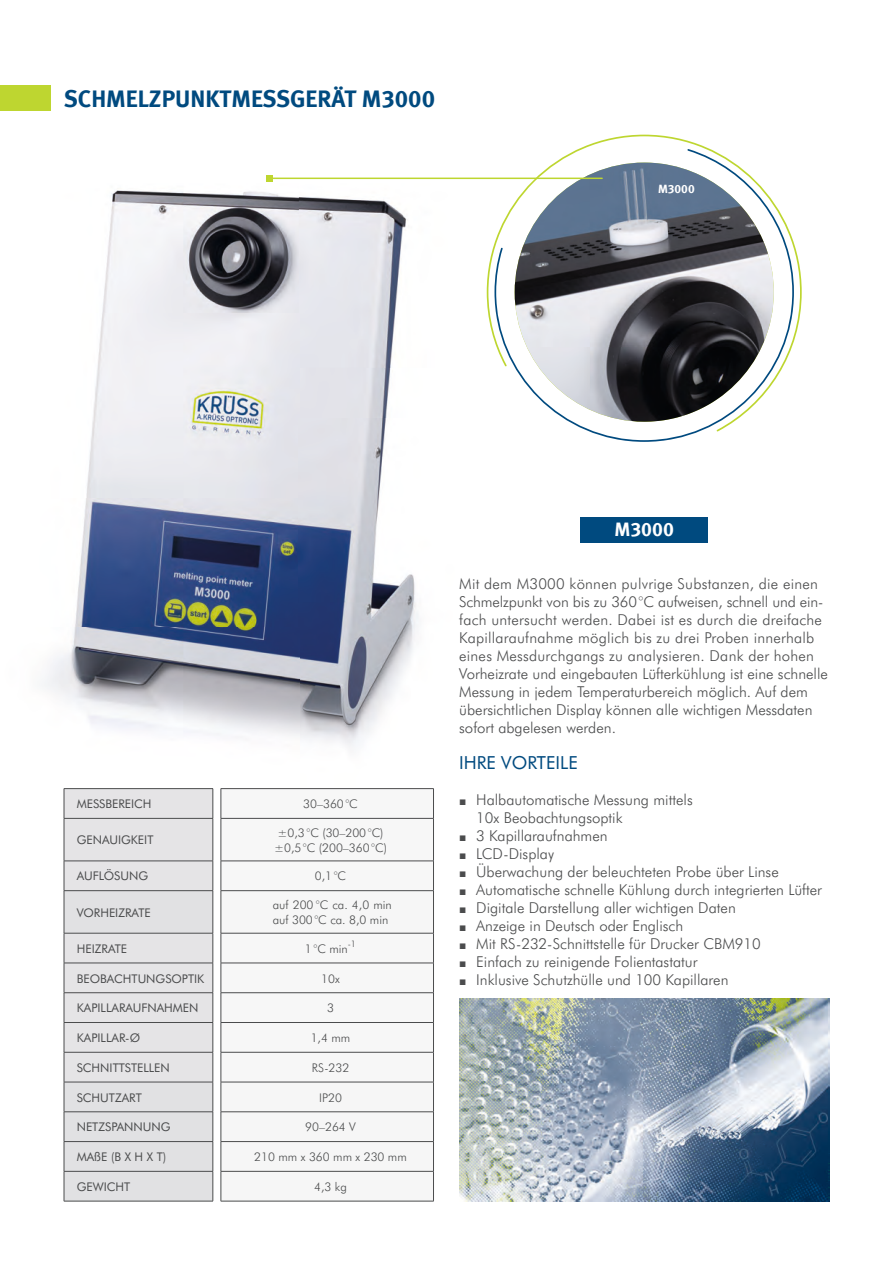
<style>
.page{position:relative;width:893px;height:1263px;background:#fff}
.page>*{position:absolute;margin:0;border:0;box-sizing:border-box;transform-origin:0 0}
.t1{font:24px "Meta Bold LF";color:#004a7f}
.t2{font:19.5px "Meta Bold LF";color:#fff}
.t3{font:18px "Futura BT";color:#004a7f}
.t4{font:300 15px/18px "Futura BT";color:#4b4c4d}
.t5{font:12px "Futura BT";color:#4b4c4d}
.t6{font:300 12px/14.4px "Futura BT";color:#4b4c4d}
.t7{font:12px "Meta Bold LF";color:#fff}
.s1{font-family:"Arial";font-weight:400;font-size:12px}
</style>
<div class="page">
<img style="left:44px;top:175px;width:443px;height:819px">
<svg style="left:487px;top:135px;width:315px;height:206px"></svg>
<svg style="left:494px;top:149px;width:300px;height:293px"></svg>
<svg style="left:515px;top:163px;width:259px;height:259px;background:#535863"></svg>
<img style="left:755px;top:226px;width:11px;height:23px">
<img style="left:515px;top:292px;width:150px;height:130px">
<hr style="left:270px;top:178px;width:332px;height:1px;background:#bed630">
<div style="left:267px;top:175px;width:6px;height:7px;background:#bed630"></div>
<img style="left:459px;top:998px;width:370px;height:203px">
<div style="left:0;top:85px;width:51px;height:26px;background:#bed630"></div>
<div style="left:581px;top:517px;width:127px;height:25px;background:#004a7f"></div>
<hr style="left:64px;top:788px;width:149px;height:1px;background:#4b4c4d">
<svg style="left:64px;top:789px;width:150px;height:412px;background:#ddddde"></svg>
<hr style="left:64px;top:1171px;width:149px;height:1px;background:#4b4c4d">
<hr style="left:64px;top:1171px;width:1px;height:30px;background:#4b4c4d">
<hr style="left:213px;top:1171px;width:1px;height:30px;background:#4b4c4d">
<hr style="left:64px;top:1201px;width:149px;height:1px;background:#4b4c4d">
<hr style="left:64px;top:819px;width:1px;height:42px;background:#4b4c4d">
<hr style="left:213px;top:819px;width:1px;height:42px;background:#4b4c4d">
<hr style="left:64px;top:861px;width:149px;height:1px;background:#4b4c4d">
<hr style="left:64px;top:818px;width:149px;height:1px;background:#4b4c4d">
<hr style="left:64px;top:890px;width:149px;height:1px;background:#4b4c4d">
<hr style="left:64px;top:891px;width:1px;height:42px;background:#4b4c4d">
<hr style="left:213px;top:891px;width:1px;height:42px;background:#4b4c4d">
<hr style="left:64px;top:933px;width:149px;height:1px;background:#4b4c4d">
<svg style="left:222px;top:789px;width:211px;height:293px"></svg>
<div style="left:221px;top:891px;width:212px;height:42px;background:#f6f6f6"></div>
<hr style="left:221px;top:788px;width:213px;height:1px;background:#4b4c4d">
<svg style="left:221px;top:789px;width:1px;height:29px"></svg>
<svg style="left:433px;top:789px;width:1px;height:29px"></svg>
<svg style="left:221px;top:862px;width:1px;height:28px"></svg>
<svg style="left:433px;top:862px;width:1px;height:28px"></svg>
<hr style="left:221px;top:933px;width:1px;height:30px;background:#4b4c4d">
<hr style="left:433px;top:933px;width:1px;height:30px;background:#4b4c4d">
<hr style="left:221px;top:963px;width:213px;height:1px;background:#4b4c4d">
<hr style="left:221px;top:992px;width:213px;height:1px;background:#4b4c4d">
<hr style="left:221px;top:1022px;width:213px;height:1px;background:#4b4c4d">
<svg style="left:221px;top:963px;width:1px;height:89px"></svg>
<svg style="left:433px;top:963px;width:1px;height:89px"></svg>
<hr style="left:221px;top:1052px;width:213px;height:1px;background:#4b4c4d">
<hr style="left:221px;top:1052px;width:1px;height:30px;background:#4b4c4d">
<hr style="left:433px;top:1052px;width:1px;height:30px;background:#4b4c4d">
<div style="left:221px;top:1082px;width:213px;height:119px;background:#f6f6f6"></div>
<hr style="left:221px;top:1171px;width:213px;height:1px;background:#4b4c4d">
<hr style="left:221px;top:1171px;width:1px;height:30px;background:#4b4c4d">
<hr style="left:433px;top:1171px;width:1px;height:30px;background:#4b4c4d">
<hr style="left:221px;top:1201px;width:213px;height:1px;background:#4b4c4d">
<hr style="left:221px;top:819px;width:1px;height:42px;background:#4b4c4d">
<hr style="left:433px;top:819px;width:1px;height:42px;background:#4b4c4d">
<hr style="left:221px;top:861px;width:213px;height:1px;background:#4b4c4d">
<hr style="left:221px;top:818px;width:213px;height:1px;background:#4b4c4d">
<hr style="left:221px;top:890px;width:213px;height:1px;background:#4b4c4d">
<hr style="left:221px;top:891px;width:1px;height:42px;background:#4b4c4d">
<hr style="left:433px;top:891px;width:1px;height:42px;background:#4b4c4d">
<hr style="left:221px;top:933px;width:213px;height:1px;background:#4b4c4d">
<h1 class="t1" style="left:64px;top:85px;width:373px">SCHMELZPUNKTMESSGERÄT M3000</h1>
<p class="t7" style="left:658px;top:182px;width:38px">M3000</p>
<p class="t5" style="left:77px;top:796px;width:76px">MESSBEREICH</p>
<p class="t5" style="left:77px;top:832px;width:78px">GENAUIGKEIT</p>
<p class="t5" style="left:77px;top:868px;width:73px">AUFLÖSUNG</p>
<p class="t5" style="left:77px;top:905px;width:75px">VORHEIZRATE</p>
<p class="t5" style="left:77px;top:941px;width:52px">HEIZRATE</p>
<p class="t5" style="left:77px;top:970px;width:129px">BEOBACHTUNGSOPTIK</p>
<p class="t5" style="left:77px;top:1000px;width:123px">KAPILLARAUFNAHMEN</p>
<p class="t5" style="left:77px;top:1030px;width:65px">KAPILLAR-Ø</p>
<p class="t5" style="left:77px;top:1060px;width:95px">SCHNITTSTELLEN</p>
<p class="t5" style="left:77px;top:1089px;width:67px">SCHUTZART</p>
<p class="t5" style="left:77px;top:1119px;width:95px">NETZSPANNUNG</p>
<p class="t5" style="left:77px;top:1149px;width:91px">MAßE (B X H X T)</p>
<p class="t5" style="left:77px;top:1179px;width:55px">GEWICHT</p>
<p class="t6" style="left:303px;top:796px;width:56px">30–360 °C</p>
<p class="t6" style="left:274px;top:825px;width:114px">±0,3 °C (30–200 °C) ±0,5 °C (200–360 °C)</p>
<p class="t6" style="left:315px;top:869px;width:33px">0,1 °C</p>
<p class="t6" style="left:273px;top:898px;width:121px">auf 200 °C ca. 4,0 min auf 300 °C ca. 8,0 min</p>
<p class="t6" style="left:305px;top:941px;width:53px">1 °C min<sup>-1</sup></p>
<p class="t6" style="left:321px;top:971px;width:20px">10x</p>
<p class="t6" style="left:327px;top:1000px;width:8px">3</p>
<p class="t6" style="left:311px;top:1030px;width:41px">1,4 mm</p>
<p class="t6" style="left:312px;top:1060px;width:39px">RS-232</p>
<p class="t6" style="left:319px;top:1090px;width:24px">IP20</p>
<p class="t6" style="left:305px;top:1120px;width:52px">90–264 V</p>
<p class="t6" style="left:254px;top:1149px;width:154px">210 mm x 360 mm x 230 mm</p>
<p class="t6" style="left:314px;top:1179px;width:34px">4,3 kg</p>
<h2 class="t2" style="left:614px;top:518px;width:61px">M3000</h2>
<p class="t4" style="left:459px;top:574px;width:370px">Mit dem M3000 können pulvrige Substanzen, die einen Schmelzpunkt von bis zu 360°C aufweisen, schnell und ein&shy;fach untersucht werden. Dabei ist es durch die dreifache Kapillaraufnahme möglich bis zu drei Proben innerhalb eines Messdurchgangs zu analysieren. Dank der hohen Vorheizrate und eingebauten Lüfterkühlung ist eine schnelle Messung in jedem Temperaturbereich möglich. Auf dem übersichtlichen Display können alle wichtigen Messdaten sofort abgelesen werden.</p>
<p class="t3" style="left:459px;top:751px;width:120px">IHRE VORTEILE</p>
<p class="t4" style="left:476px;top:790px;width:218px;text-indent:-17px"><span class="s1">■</span> Halbautomatische Messung mittels<br>10x Beobachtungsoptik</p>
<p class="t4" style="left:459px;top:826px;width:150px"><span class="s1">■</span> 3 Kapillaraufnahmen</p>
<p class="t4" style="left:459px;top:844px;width:96px"><span class="s1">■</span> LCD-Display</p>
<p class="t4" style="left:459px;top:862px;width:321px"><span class="s1">■</span> Überwachung der beleuchteten Probe über Linse</p>
<p class="t4" style="left:459px;top:880px;width:364px"><span class="s1">■</span> Automatische schnelle Kühlung durch integrierten Lüfter</p>
<p class="t4" style="left:459px;top:898px;width:278px"><span class="s1">■</span> Digitale Darstellung aller wichtigen Daten</p>
<p class="t4" style="left:459px;top:916px;width:226px"><span class="s1">■</span> Anzeige in Deutsch oder Englisch</p>
<p class="t4" style="left:459px;top:934px;width:303px"><span class="s1">■</span> Mit RS-232-Schnittstelle für Drucker CBM910</p>
<p class="t4" style="left:459px;top:952px;width:240px"><span class="s1">■</span> Einfach zu reinigende Folientastatur</p>
<p class="t4" style="left:459px;top:970px;width:271px"><span class="s1">■</span> Inklusive Schutzhülle und 100 Kapillaren</p>
</div>
